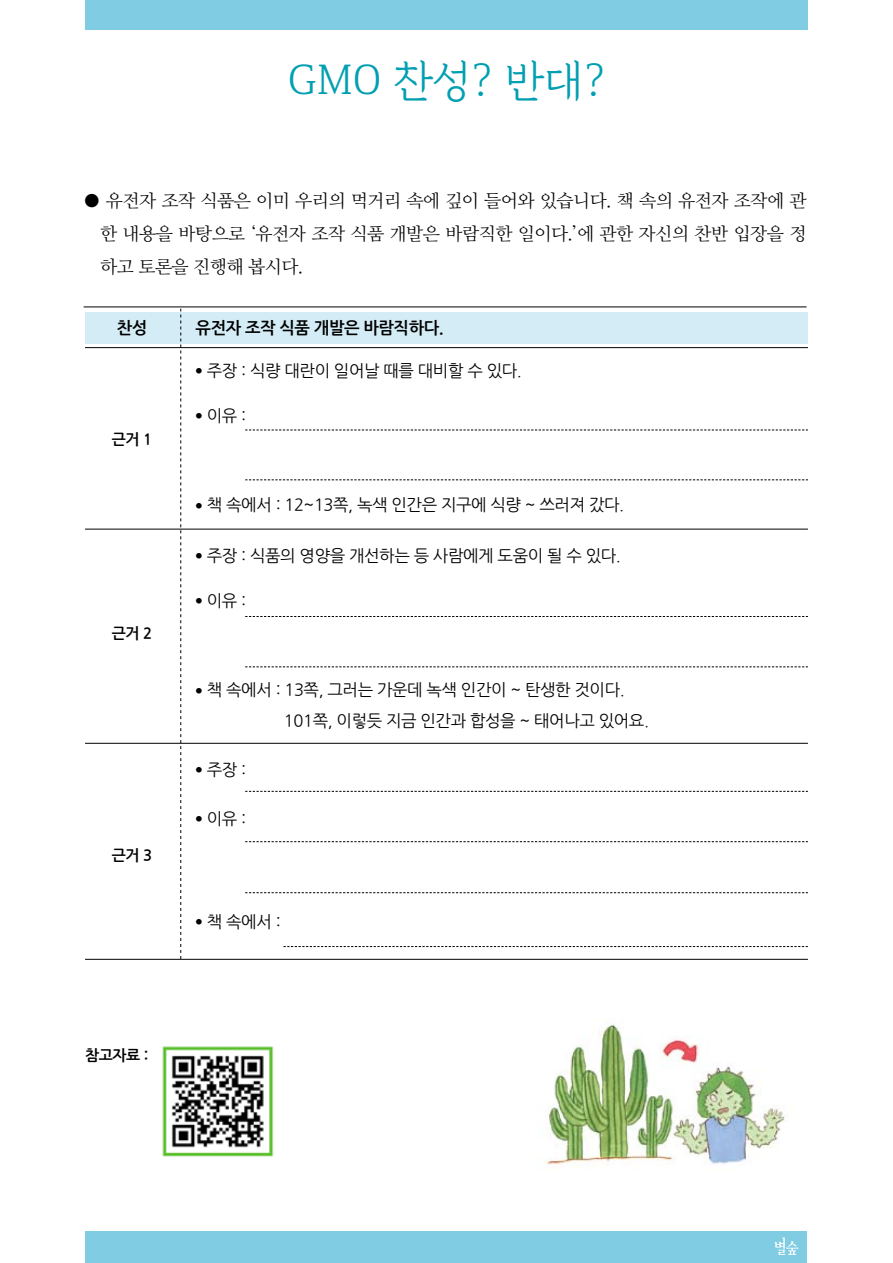
<style>
.page{position:relative;width:893px;height:1263px;background:#fff}
.page>*{position:absolute;margin:0;border:0;box-sizing:border-box;transform-origin:0 0}
.t1{font:43.5px "Gyeonggi Batang ROTF";color:#009fb1}
.t2{font:18px/33px "Nanum Myeongjo OTF";letter-spacing:-.025em;color:#000;text-align:justify}
.t3{font:16.5px/30.9px "Nanum Gothic OTF";letter-spacing:-.025em;color:#000}
.t4{font:16.5px "Nanum Gothic OTF Bold";letter-spacing:-.025em;color:#000}
.t5{font:15px "Nanum Gothic OTF Bold";letter-spacing:-.025em;color:#000}
.s1{font-family:"Nanum Gothic OTF"}
</style>
<div class="page">
<div style="left:85px;top:0;width:723px;height:30px;background:#80cde3"></div>
<div style="left:85px;top:1232px;width:721px;height:31px;background:#80cde3"></div>
<svg style="left:774px;top:1237px;width:25px;height:18px"></svg>
<img style="left:162px;top:1046px;width:112px;height:111px">
<hr style="left:84px;top:307px;width:722px;height:1px;background:#000">
<div style="left:85px;top:312px;width:723px;height:32px;background:#d4ecf5"></div>
<hr style="left:85px;top:347px;width:723px;height:1px;background:#000">
<svg style="left:180px;top:309px;width:1px;height:650px"></svg>
<svg style="left:245px;top:430px;width:563px;height:1px"></svg>
<hr style="left:85px;top:529px;width:723px;height:1px;background:#000">
<svg style="left:245px;top:479px;width:563px;height:1px"></svg>
<svg style="left:245px;top:616px;width:563px;height:1px"></svg>
<svg style="left:245px;top:666px;width:563px;height:1px"></svg>
<hr style="left:85px;top:743px;width:723px;height:1px;background:#000">
<svg style="left:245px;top:791px;width:563px;height:1px"></svg>
<svg style="left:245px;top:841px;width:563px;height:1px"></svg>
<svg style="left:245px;top:892px;width:563px;height:1px"></svg>
<hr style="left:85px;top:959px;width:723px;height:1px;background:#000">
<svg style="left:283px;top:946px;width:525px;height:1px"></svg>
<img style="left:545px;top:1023px;width:240px;height:144px">
<h1 class="t1" style="left:288px;top:59px;width:318px">GMO 찬성? 반대?</h1>
<p class="t2" style="left:100px;top:183px;width:708px;text-indent:-16px"><span class="s1">●</span> 유전자 조작 식품은 이미 우리의 먹거리 속에 깊이 들어와 있습니다. 책 속의 유전자 조작에 관 한 내용을 바탕으로 ‘유전자 조작 식품 개발은 바람직한 일이다.’에 관한 자신의 찬반 입장을 정 하고 토론을 진행해 봅시다.</p>
<p class="t4" style="left:117px;top:320px;width:32px">찬성</p>
<p class="t4" style="left:196px;top:319px;width:250px">유전자 조작 식품 개발은 바람직하다.</p>
<p class="t5" style="left:112px;top:431px;width:42px">근거 1</p>
<p class="t5" style="left:112px;top:625px;width:42px">근거 2</p>
<p class="t5" style="left:112px;top:848px;width:42px">근거 3</p>
<p class="t3" style="left:196px;top:355px;width:328px"><sup>●</sup> 주장 : 식량 대란이 일어날 때를 대비할 수 있다.</p>
<p class="t3" style="left:196px;top:400px;width:52px"><sup>●</sup> 이유 :</p>
<p class="t3" style="left:196px;top:489px;width:430px"><sup>●</sup> 책 속에서 : 12~13쪽, 녹색 인간은 지구에 식량 ~ 쓰러져 갔다.</p>
<p class="t3" style="left:196px;top:540px;width:427px"><sup>●</sup> 주장 : 식품의 영양을 개선하는 등 사람에게 도움이 될 수 있다.</p>
<p class="t3" style="left:196px;top:585px;width:52px"><sup>●</sup> 이유 :</p>
<p class="t3" style="left:284px;top:674px;width:367px;text-indent:-88px"><sup>●</sup> 책 속에서 : 13쪽, 그러는 가운데 녹색 인간이 ~ 탄생한 것이다.<br>101쪽, 이렇듯 지금 인간과 합성을 ~ 태어나고 있어요.</p>
<p class="t3" style="left:196px;top:754px;width:52px"><sup>●</sup> 주장 :</p>
<p class="t3" style="left:196px;top:803px;width:52px"><sup>●</sup> 이유 :</p>
<p class="t3" style="left:196px;top:906px;width:87px"><sup>●</sup> 책 속에서 :</p>
<p class="t5" style="left:85px;top:1047px;width:65px">참고자료 :</p>
</div>
